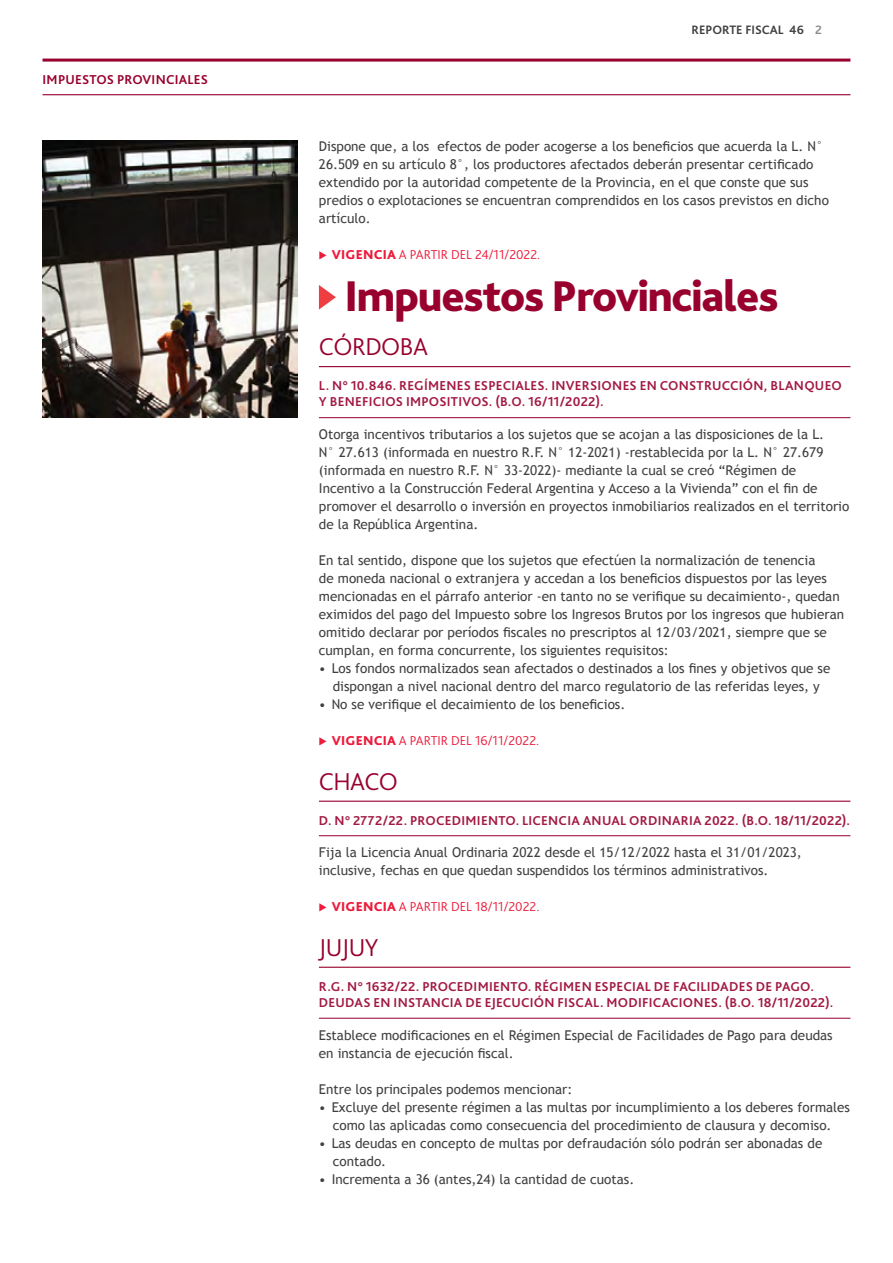
<style>
.page{position:relative;width:893px;height:1263px;background:#fff}
.page>*{position:absolute;margin:0;border:0;box-sizing:border-box;transform-origin:0 0}
.t1{font:800 45px "Bliss Pro";letter-spacing:-.025em;color:#98002e}
.t2{font:300 25.5px "Bliss Pro";letter-spacing:-.02em;color:#98002e}
.t3{font:13.5px/18px "Trebuchet MS";color:#404040}
.t4{font:700 13.5px/16.5px "Bliss Pro";letter-spacing:.02em;color:#a21a43}
.t5{font:300 13.5px "Bliss Pro";color:#ed1a3b}
.t6{font:700 13.5px "Bliss Pro";letter-spacing:.015em;color:#98002e}
.t7{font:700 12.75px "Bliss Pro";color:#404040}
.s1{font-weight:800}
</style>
<div class="page">
<img style="left:43px;top:141px;width:254px;height:276px">
<hr style="left:43px;top:59px;width:807px;height:3px;background:#98002e">
<hr style="left:43px;top:94px;width:807px;height:1px;background:#98002e">
<hr style="left:319px;top:366px;width:531px;height:1px;background:#98002e">
<hr style="left:319px;top:417px;width:531px;height:1px;background:#a21a43">
<hr style="left:319px;top:801px;width:531px;height:1px;background:#98002e">
<hr style="left:319px;top:835px;width:531px;height:1px;background:#a21a43">
<hr style="left:319px;top:967px;width:531px;height:1px;background:#98002e">
<hr style="left:319px;top:1018px;width:531px;height:1px;background:#a21a43">
<svg style="left:319px;top:285px;width:17px;height:25px"></svg>
<p class="t6" style="left:43px;top:71px;width:167px">IMPUESTOS PROVINCIALES</p>
<p class="t7" style="left:691px;top:22px;width:132px">REPORTE FISCAL 46 2</p>
<p class="t3" style="left:319px;top:137px;width:511px">Dispone que, a los efectos de poder acogerse a los beneficios que acuerda la L. N° 26.509 en su artículo 8°, los productores afectados deberán presentar certificado extendido por la autoridad competente de la Provincia, en el que conste que sus predios o explotaciones se encuentran comprendidos en los casos previstos en dicho artículo.</p>
<p class="t5" style="left:332px;top:246px;width:210px"><span class="s1">VIGENCIA</span> A PARTIR DEL 24/11/2022.</p>
<h1 class="t1" style="left:344px;top:268px;width:435px">Impuestos Provinciales</h1>
<h2 class="t2" style="left:319px;top:331px;width:111px">CÓRDOBA</h2>
<p class="t4" style="left:319px;top:377px;width:524px">L. N° 10.846. REGÍMENES ESPECIALES. INVERSIONES EN CONSTRUCCIÓN, BLANQUEO<br>Y BENEFICIOS IMPOSITIVOS. (B.O. 16/11/2022).</p>
<p class="t3" style="left:319px;top:426px;width:532px">Otorga incentivos tributarios a los sujetos que se acojan a las disposiciones de la L.<br>N° 27.613 (informada en nuestro R.F. N° 12-2021) -restablecida por la L. N° 27.679 (informada en nuestro R.F. N° 33-2022)- mediante la cual se creó “Régimen de Incentivo a la Construcción Federal Argentina y Acceso a la Vivienda” con el fin de promover el desarrollo o inversión en proyectos inmobiliarios realizados en el territorio de la República Argentina.</p>
<p class="t3" style="left:319px;top:552px;width:527px">En tal sentido, dispone que los sujetos que efectúen la normalización de tenencia<br>de moneda nacional o extranjera y accedan a los beneficios dispuestos por las leyes mencionadas en el párrafo anterior -en tanto no se verifique su decaimiento-, quedan eximidos del pago del Impuesto sobre los Ingresos Brutos por los ingresos que hubieran omitido declarar por períodos fiscales no prescriptos al 12/03/2021, siempre que se cumplan, en forma concurrente, los siguientes requisitos:</p>
<p class="t3" style="left:319px;top:660px;width:513px;text-align:center">• Los fondos normalizados sean afectados o destinados a los fines y objetivos que se dispongan a nivel nacional dentro del marco regulatorio de las referidas leyes, y</p>
<p class="t3" style="left:319px;top:696px;width:308px">• No se verifique el decaimiento de los beneficios.</p>
<p class="t5" style="left:332px;top:732px;width:209px"><span class="s1">VIGENCIA</span> A PARTIR DEL 16/11/2022.</p>
<h2 class="t2" style="left:319px;top:766px;width:81px">CHACO</h2>
<p class="t4" style="left:319px;top:811px;width:533px">D. N° 2772/22. PROCEDIMIENTO. LICENCIA ANUAL ORDINARIA 2022. (B.O. 18/11/2022).</p>
<p class="t3" style="left:319px;top:844px;width:484px">Fija la Licencia Anual Ordinaria 2022 desde el 15/12/2022 hasta el 31/01/2023, inclusive, fechas en que quedan suspendidos los términos administrativos.</p>
<p class="t5" style="left:332px;top:898px;width:209px"><span class="s1">VIGENCIA</span> A PARTIR DEL 18/11/2022.</p>
<h2 class="t2" style="left:319px;top:932px;width:61px">JUJUY</h2>
<p class="t4" style="left:319px;top:977px;width:516px">R.G. N° 1632/22. PROCEDIMIENTO. RÉGIMEN ESPECIAL DE FACILIDADES DE PAGO.<br>DEUDAS EN INSTANCIA DE EJECUCIÓN FISCAL. MODIFICACIONES. (B.O. 18/11/2022).</p>
<p class="t3" style="left:319px;top:1026px;width:515px">Establece modificaciones en el Régimen Especial de Facilidades de Pago para deudas en instancia de ejecución fiscal.</p>
<p class="t3" style="left:319px;top:1080px;width:255px">Entre los principales podemos mencionar:</p>
<p class="t3" style="left:319px;top:1098px;width:533px;text-align:center">• Excluye del presente régimen a las multas por incumplimiento a los deberes formales como las aplicadas como consecuencia del procedimiento de clausura y decomiso.</p>
<p class="t3" style="left:333px;top:1134px;width:491px;text-indent:-14px">• Las deudas en concepto de multas por defraudación sólo podrán ser abonadas de contado.</p>
<p class="t3" style="left:319px;top:1170px;width:317px">• Incrementa a 36 (antes,24) la cantidad de cuotas.</p>
</div>
